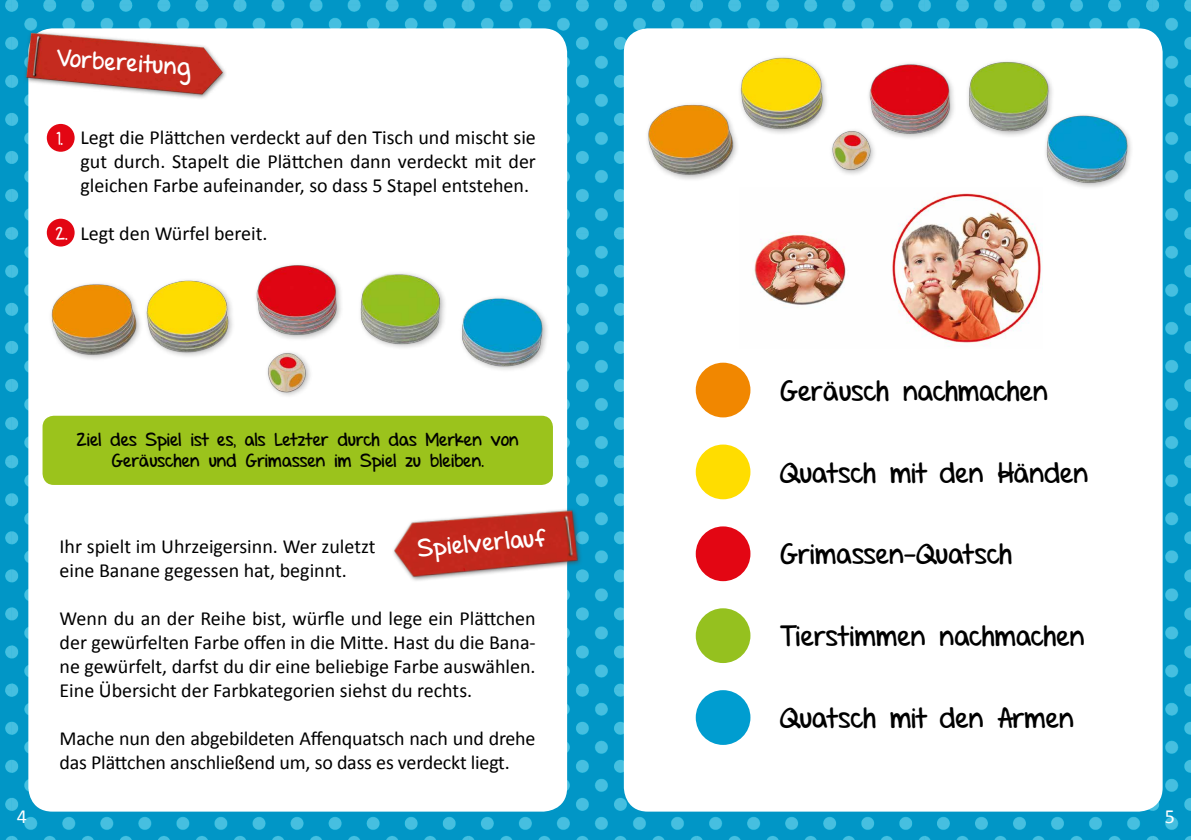
<style>
.page{position:relative;width:1191px;height:840px;background:#fff}
.page>*{position:absolute;margin:0;border:0;box-sizing:border-box;transform-origin:0 0}
.t1{font:28px "Set Firetothe Rain";color:#000}
.t2{font:24px "Set Firetothe Rain";color:#fff}
.t3{font:20px/24px "Calibri";color:#000}
.t4{font:20px "Calibri";color:#fff}
.t5{font:18px/21.6px "Set Firetothe Rain";color:#000;text-align:center}
.t6{font:18px "Set Firetothe Rain";color:#fff}
.s1{font-family:"Set Firetothe Rain";font-size:18px;color:#fff}
</style>
<div class="page">
<img style="left:0;top:0;width:1191px;height:839px">
<div style="left:28px;top:28px;width:539px;height:783px;background:#fff;border-radius:24px"></div>
<div style="left:624px;top:28px;width:538px;height:783px;background:#fff;border-radius:24px"></div>
<img style="left:647px;top:57px;width:484px;height:130px">
<img style="left:51px;top:265px;width:496px;height:131px">
<img style="left:752px;top:193px;width:290px;height:150px">
<div style="left:695px;top:362px;width:55px;height:55px;background:#f18700;border-radius:50%"></div>
<div style="left:695px;top:444px;width:55px;height:55px;background:#fd0;border-radius:50%"></div>
<div style="left:695px;top:526px;width:55px;height:55px;background:#e30613;border-radius:50%"></div>
<div style="left:695px;top:608px;width:55px;height:54px;background:#95c11f;border-radius:50%"></div>
<div style="left:695px;top:689px;width:55px;height:55px;background:#009dd0;border-radius:50%"></div>
<img style="left:5px;top:6px;width:238px;height:119px">
<img style="left:384px;top:479px;width:214px;height:107px">
<div style="left:43px;top:415px;width:510px;height:69px;background:#9bc31c;border-radius:11px"></div>
<div style="left:47px;top:218px;width:28px;height:28px;background:#e30613;border-radius:50%"></div>
<div style="left:47px;top:124px;width:28px;height:28px;background:#e30613;border-radius:50%"></div>
<p class="t2" style="left:57px;top:44px;width:136px;rotate:4deg">Vorbereitung</p>
<p class="t3" style="left:81px;top:125px;width:457px;text-align:justify">Legt die Plättchen verdeckt auf den Tisch und mischt sie gut durch. Stapelt die Plättchen dann verdeckt mit der gleichen Farbe aufeinander, so dass 5 Stapel entstehen.</p>
<p class="t3" style="left:55px;top:221px;width:214px"><span class="s1">2.</span> Legt den Würfel bereit.</p>
<p class="t6" style="left:56px;top:128px;width:8px">1.</p>
<p class="t5" style="left:77px;top:430px;width:443px">Ziel des Spiel ist es, als Letzter durch das Merken von<br>Geräuschen und Grimassen im Spiel zu bleiben.</p>
<p class="t2" style="left:417px;top:534px;width:129px;rotate:-5deg">Spielverlauf</p>
<p class="t3" style="left:60px;top:533px;width:317px">Ihr spielt im Uhrzeigersinn. Wer zuletzt eine Banane gegessen hat, beginnt.</p>
<p class="t3" style="left:60px;top:605px;width:477px;text-align:justify">Wenn du an der Reihe bist, würfle und lege ein Plättchen der gewürfelten Farbe offen in die Mitte. Hast du die Bana&shy;ne gewürfelt, darfst du dir eine beliebige Farbe auswählen.<br>Eine Übersicht der Farbkategorien siehst du rechts.</p>
<p class="t3" style="left:60px;top:725px;width:477px">Mache nun den abgebildeten Affenquatsch nach und drehe das Plättchen anschließend um, so dass es verdeckt liegt.</p>
<h1 class="t1" style="left:780px;top:374px;width:270px">Geräusch nachmachen</h1>
<h1 class="t1" style="left:780px;top:456px;width:310px">Quatsch mit den Händen</h1>
<h1 class="t1" style="left:780px;top:537px;width:234px">Grimassen-Quatsch</h1>
<h1 class="t1" style="left:780px;top:619px;width:306px">Tierstimmen nachmachen</h1>
<h1 class="t1" style="left:780px;top:701px;width:295px">Quatsch mit den Armen</h1>
<p class="t4" style="left:17px;top:803px;width:12px">4</p>
<p class="t4" style="left:1164px;top:803px;width:12px">5</p>
</div>
